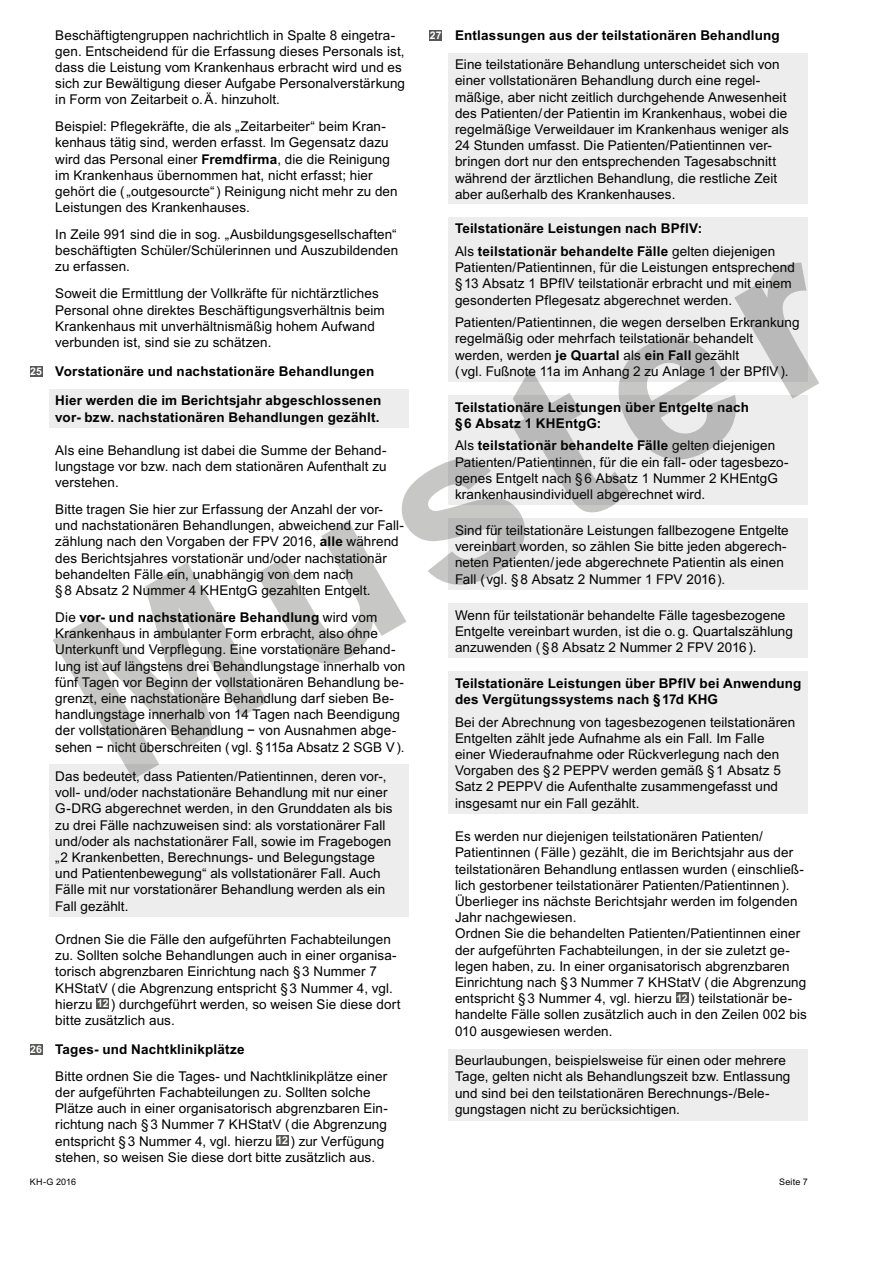
<style>
.page{position:relative;width:893px;height:1263px;background:#fff}
.page>*{position:absolute;margin:0;border:0;box-sizing:border-box;transform-origin:0 0}
.t1{font:225px "Arial Bold MT2";color:#1d1d1b}
.t2{font:13.5px/16.2px "Arial";letter-spacing:.005em;color:#000}
.t3{font:700 13.5px/16.2px "Arial";letter-spacing:.01em;color:#000}
.t4{font:13.5px/16.2px "Arial MT2";letter-spacing:.005em;color:#000}
.t5{font:700 10.5px "Arial";color:#fff}
.t6{font:9px "Arial";letter-spacing:.02em;color:#000}
.s1{font-weight:400}
.s2{font-weight:700}
.s3{font-weight:700;font-size:10.5px;color:#fff}
</style>
<div class="page">
<div style="left:49px;top:389px;width:359px;height:39px;background:#ededed"></div>
<div style="left:49px;top:765px;width:359px;height:152px;background:#ededed"></div>
<div style="left:97px;top:998px;width:12px;height:11px;background:#575756"></div>
<div style="left:276px;top:1135px;width:13px;height:10px;background:#575756"></div>
<div style="left:449px;top:53px;width:359px;height:151px;background:#ededed"></div>
<div style="left:449px;top:217px;width:359px;height:165px;background:#ededed"></div>
<div style="left:449px;top:395px;width:359px;height:110px;background:#ededed"></div>
<div style="left:449px;top:519px;width:359px;height:71px;background:#ededed"></div>
<div style="left:449px;top:603px;width:359px;height:55px;background:#ededed"></div>
<div style="left:449px;top:672px;width:359px;height:142px;background:#ededed"></div>
<div style="left:676px;top:992px;width:12px;height:11px;background:#575756"></div>
<div style="left:449px;top:1049px;width:359px;height:71px;background:#ededed"></div>
<div style="left:30px;top:366px;width:13px;height:11px;background:#575756"></div>
<div style="left:30px;top:1044px;width:13px;height:11px;background:#575756"></div>
<div style="left:429px;top:30px;width:13px;height:11px;background:#575756"></div>
<p class="t5" style="left:30px;top:365px;width:13px">25</p>
<p class="t5" style="left:30px;top:1043px;width:13px">26</p>
<p class="t3" style="left:455px;top:27px;width:326px">Entlassungen aus der teilstationären Behandlung</p>
<p class="t2" style="left:455px;top:56px;width:335px">Eine teilstationäre Behandlung unterscheidet sich von einer vollstationären Behandlung durch eine regel&shy;mäßige, aber nicht zeitlich durchgehende Anwesenheit des Patienten/der Patientin im Krankenhaus, wobei die regelmäßige Verweildauer im Krankenhaus weniger als 24 Stunden umfasst. Die Patienten/Patientinnen ver&shy;bringen dort nur den entsprechenden Tagesabschnitt während der ärztlichen Behandlung, die restliche Zeit aber außerhalb des Krankenhauses.</p>
<p class="t3" style="left:455px;top:218px;width:322px;line-height:22.5px">Teilstationäre Leistungen nach BPflV:<br><span class="s1">Als</span> teilstationär behandelte Fälle <span class="s1">gelten diejenigen</span></p>
<p class="t2" style="left:455px;top:259px;width:342px">Patienten/Patientinnen, für die Leistungen entsprechend §13 Absatz 1 BPflV teilstationär erbracht und mit einem gesonderten Pflegesatz abgerechnet werden.</p>
<p class="t2" style="left:455px;top:314px;width:346px">Patienten/Patientinnen, die wegen derselben Erkrankung regelmäßig oder mehrfach teilstationär behandelt werden, werden <span class="s2">je Quartal</span> als <span class="s2">ein Fall</span> gezählt<br>( vgl. Fußnote 11a im Anhang 2 zu Anlage 1 der BPflV).</p>
<p class="t3" style="left:455px;top:399px;width:296px">Teilstationäre Leistungen über Entgelte nach §6 Absatz 1 KHEntgG:</p>
<p class="t2" style="left:455px;top:438px;width:335px">Als <span class="s2">teilstationär behandelte Fälle</span> gelten diejenigen Patienten/Patientinnen, für die ein fall- oder tagesbezo&shy;genes Entgelt nach §6 Absatz 1 Nummer 2 KHEntgG krankenhausindividuell abgerechnet wird.</p>
<p class="t2" style="left:455px;top:522px;width:335px">Sind für teilstationäre Leistungen fallbezogene Entgelte vereinbart worden, so zählen Sie bitte jeden abgerech&shy;neten Patienten/jede abgerechnete Patientin als einen</p>
<p class="t4" style="left:455px;top:571px;width:272px">Fall ( vgl. §8 Absatz 2 Nummer 1 FPV 2016 ).</p>
<p class="t2" style="left:455px;top:607px;width:340px">Wenn für teilstationär behandelte Fälle tagesbezogene<br>Entgelte vereinbart wurden, ist die o.g. Quartalszählung anzuwenden (§8 Absatz 2 Nummer 2 FPV 2016).</p>
<p class="t3" style="left:455px;top:675px;width:348px">Teilstationäre Leistungen über BPflV bei Anwendung des Vergütungssystems nach §17d KHG</p>
<p class="t2" style="left:455px;top:714px;width:342px">Bei der Abrechnung von tagesbezogenen teilstationären Entgelten zählt jede Aufnahme als ein Fall. Im Falle einer Wiederaufnahme oder Rückverlegung nach den Vorgaben des §2 PEPPV werden gemäß §1 Absatz 5<br>Satz 2 PEPPV die Aufenthalte zusammengefasst und insgesamt nur ein Fall gezählt.</p>
<p class="t2" style="left:455px;top:828px;width:353px">Es werden nur diejenigen teilstationären Patienten/ Patientinnen (Fälle) gezählt, die im Berichtsjahr aus der teilstationären Behandlung entlassen wurden (einschließ&shy;lich gestorbener teilstationärer Patienten/Patientinnen).<br>Überlieger ins nächste Berichtsjahr werden im folgenden Jahr nachgewiesen.<br>Ordnen Sie die behandelten Patienten/Patientinnen einer der aufgeführten Fachabteilungen, in der sie zuletzt ge&shy;legen haben, zu. In einer organisatorisch abgrenzbaren Einrichtung nach §3 Nummer 7 KHStatV (die Abgrenzung entspricht §3 Nummer 4, vgl. hierzu <span class="s3">12</span> ) teilstationär be&shy;handelte Fälle sollen zusätzlich auch in den Zeilen 002 bis 010 ausgewiesen werden.</p>
<p class="t2" style="left:455px;top:1052px;width:337px">Beurlaubungen, beispielsweise für einen oder mehrere Tage, gelten nicht als Behandlungszeit bzw. Entlassung und sind bei den teilstationären Berechnungs-/Bele&shy;gungstagen nicht zu berücksichtigen.</p>
<p class="t2" style="left:55px;top:27px;width:351px">Beschäftigtengruppen nachrichtlich in Spalte 8 eingetra&shy;gen. Entscheidend für die Erfassung dieses Personals ist, dass die Leistung vom Krankenhaus erbracht wird und es sich zur Bewältigung dieser Aufgabe Personalverstärkung in Form von Zeitarbeit o.Ä. hinzuholt.</p>
<p class="t2" style="left:55px;top:119px;width:344px">Beispiel: Pflegekräfte, die als „Zeitarbeiter“ beim Kran&shy;kenhaus tätig sind, werden erfasst. Im Gegensatz dazu wird das Personal einer <span class="s2">Fremdfirma</span>, die die Reinigung im Krankenhaus übernommen hat, nicht erfasst; hier gehört die („outgesourcte“) Reinigung nicht mehr zu den Leistungen des Krankenhauses.</p>
<p class="t2" style="left:55px;top:226px;width:345px;text-align:justify">In Zeile 991 sind die in sog. „Ausbildungsgesellschaften“ beschäftigten Schüler/Schülerinnen und Auszubildenden zu erfassen.</p>
<p class="t2" style="left:55px;top:286px;width:331px">Soweit die Ermittlung der Vollkräfte für nichtärztliches Personal ohne direktes Beschäftigungsverhältnis beim Krankenhaus mit unverhältnismäßig hohem Aufwand verbunden ist, sind sie zu schätzen.</p>
<p class="t3" style="left:55px;top:357px;width:328px;line-height:29.5px">Vorstationäre und nachstationäre Behandlungen<br>Hier werden die im Berichtsjahr abgeschlossenen</p>
<p class="t3" style="left:55px;top:409px;width:326px">vor- bzw. nachstationären Behandlungen gezählt.</p>
<p class="t2" style="left:55px;top:442px;width:333px;text-align:justify">Als eine Behandlung ist dabei die Summe der Behand&shy;lungstage vor bzw. nach dem stationären Aufenthalt zu verstehen.</p>
<p class="t2" style="left:55px;top:501px;width:350px">Bitte tragen Sie hier zur Erfassung der Anzahl der vor&shy;und nachstationären Behandlungen, abweichend zur Fall&shy;zählung nach den Vorgaben der FPV 2016, <span class="s2">alle</span> während des Berichtsjahres vorstationär und/oder nachstationär behandelten Fälle ein, unabhängig von dem nach<br>§8 Absatz 2 Nummer 4 KHEntgG gezahlten Entgelt.</p>
<p class="t2" style="left:55px;top:609px;width:352px">Die <span class="s2">vor- und nachstationäre Behandlung</span> wird vom Krankenhaus in ambulanter Form erbracht, also ohne Unterkunft und Verpflegung. Eine vorstationäre Behand&shy;lung ist auf längstens drei Behandlungstage innerhalb von fünf Tagen vor Beginn der vollstationären Behandlung be&shy;grenzt, eine nachstationäre Behandlung darf sieben Be&shy;handlungstage innerhalb von 14 Tagen nach Beendigung</p>
<p class="t4" style="left:55px;top:723px;width:351px">der vollstationären Behandlung − von Ausnahmen abge&shy;sehen − nicht überschreiten (vgl. §115a Absatz 2 SGB V).</p>
<p class="t2" style="left:55px;top:768px;width:339px">Das bedeutet, dass Patienten/Patientinnen, deren vor-, voll- und/oder nachstationäre Behandlung mit nur einer G-DRG abgerechnet werden, in den Grunddaten als bis zu drei Fälle nachzuweisen sind: als vorstationärer Fall und/oder als nachstationärer Fall, sowie im Fragebogen „2 Krankenbetten, Berechnungs- und Belegungstage und Patientenbewegung“ als vollstationärer Fall. Auch Fälle mit nur vorstationärer Behandlung werden als ein Fall gezählt.</p>
<p class="t2" style="left:55px;top:931px;width:347px">Ordnen Sie die Fälle den aufgeführten Fachabteilungen zu. Sollten solche Behandlungen auch in einer organisa&shy;torisch abgrenzbaren Einrichtung nach §3 Nummer 7<br>KHStatV (die Abgrenzung entspricht §3 Nummer 4, vgl. hierzu <span class="s3">12</span> ) durchgeführt werden, so weisen Sie diese dort bitte zusätzlich aus.</p>
<p class="t3" style="left:55px;top:1041px;width:191px">Tages- und Nachtklinikplätze</p>
<p class="t2" style="left:55px;top:1068px;width:334px">Bitte ordnen Sie die Tages- und Nachtklinikplätze einer der aufgeführten Fachabteilungen zu. Sollten solche Plätze auch in einer organisatorisch abgrenzbaren Ein&shy;richtung nach §3 Nummer 7 KHStatV (die Abgrenzung entspricht §3 Nummer 4, vgl. hierzu <span class="s3">12</span> ) zur Verfügung stehen, so weisen Sie diese dort bitte zusätzlich aus.</p>
<p class="t5" style="left:430px;top:28px;width:13px">27</p>
<h1 class="t1" style="left:5px;top:589px;width:852px;rotate:-30deg">Muster</h1>
<p class="t6" style="left:30px;top:1175px;width:48px">KH-G 2016</p>
<p class="t6" style="left:779px;top:1175px;width:30px">Seite 7</p>
</div>
